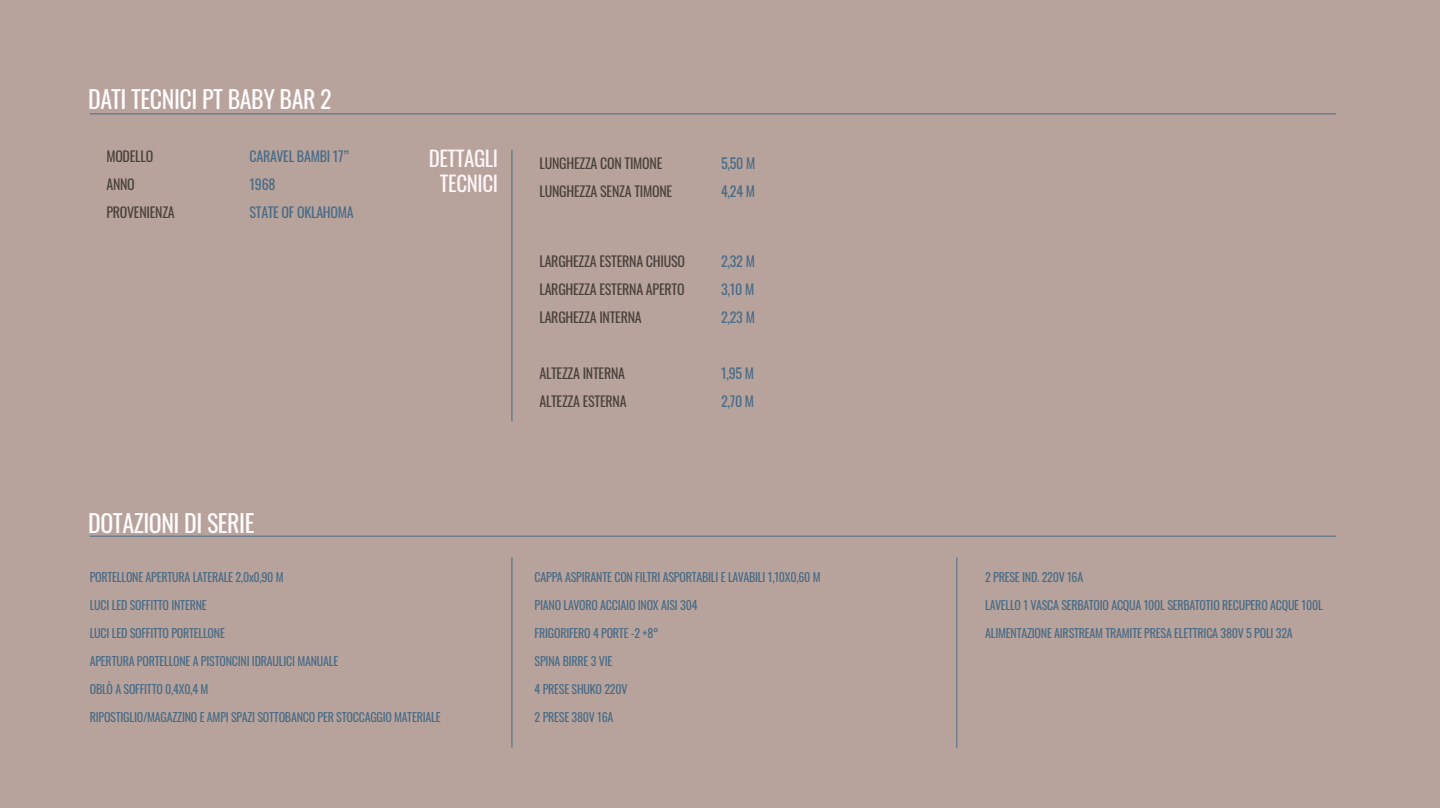
<style>
.page{position:relative;width:1440px;height:808px;background:#fff}
.page>*{position:absolute;margin:0;border:0;box-sizing:border-box;transform-origin:0 0}
.t1{font:24px "Oswald";letter-spacing:-.02em;color:#fffcfd}
.t2{font:21px/25.2px "Oswald";letter-spacing:-.02em;color:#fdf6f8;text-align:center}
.t3{font:14px/28px "Oswald";letter-spacing:-.02em;color:#4a413c}
.t4{font:14px/28px "Oswald";letter-spacing:-.02em;color:#486b86}
.t5{font:12px "Oswald";letter-spacing:-.02em;color:#486b86}
</style>
<div class="page">
<div style="left:0;top:1px;width:1440px;height:806px;background:#b8a39c"></div>
<hr style="left:511px;top:150px;width:1px;height:271px;background:#486b86">
<hr style="left:511px;top:557px;width:1px;height:190px;background:#486b86">
<hr style="left:956px;top:557px;width:1px;height:190px;background:#486b86">
<hr style="left:90px;top:113px;width:1246px;height:1px;background:#486b86">
<hr style="left:90px;top:535px;width:1246px;height:1px;background:#486b86">
<h1 class="t1" style="left:88px;top:80px;width:245px">DATI TECNICI PT BABY BAR 2</h1>
<p class="t3" style="left:106px;top:141px;width:70px">MODELLO<br>ANNO<br>PROVENIENZA</p>
<p class="t4" style="left:250px;top:141px;width:106px">CARAVEL BAMBI 17”<br>1968<br>STATE OF OKLAHOMA</p>
<h2 class="t2" style="left:429px;top:145px;width:71px">DETTAGLI<br>TECNICI</h2>
<p class="t3" style="left:539px;top:148px;width:134px">LUNGHEZZA CON TIMONE<br>LUNGHEZZA SENZA TIMONE</p>
<p class="t3" style="left:539px;top:246px;width:147px;text-align:justify">LARGHEZZA ESTERNA CHIUSO LARGHEZZA ESTERNA APERTO LARGHEZZA INTERNA</p>
<p class="t3" style="left:539px;top:358px;width:89px">ALTEZZA INTERNA<br>ALTEZZA ESTERNA</p>
<p class="t4" style="left:721px;top:148px;width:36px">5,50 M<br>4,24 M</p>
<p class="t4" style="left:721px;top:246px;width:35px;text-align:justify">2,32 M 3,10 M 2,23 M</p>
<p class="t4" style="left:721px;top:358px;width:35px">1,95 M<br>2,70 M</p>
<h1 class="t1" style="left:88px;top:504px;width:168px">DOTAZIONI DI SERIE</h1>
<p class="t5" style="left:90px;top:567px;width:195px">PORTELLONE APERTURA LATERALE 2,0x0,90 M</p>
<p class="t5" style="left:90px;top:595px;width:118px">LUCI LED SOFFITTO INTERNE</p>
<p class="t5" style="left:90px;top:623px;width:137px">LUCI LED SOFFITTO PORTELLONE</p>
<p class="t5" style="left:90px;top:651px;width:250px">APERTURA PORTELLONE A PISTONCINI IDRAULICI MANUALE</p>
<p class="t5" style="left:90px;top:679px;width:120px">OBLÒ A SOFFITTO 0,4X0,4 M</p>
<p class="t5" style="left:90px;top:707px;width:352px">RIPOSTIGLIO/MAGAZZINO E AMPI SPAZI SOTTOBANCO PER STOCCAGGIO MATERIALE</p>
<p class="t5" style="left:535px;top:567px;width:288px">CAPPA ASPIRANTE CON FILTRI ASPORTABILI E LAVABILI 1,10X0,60 M</p>
<p class="t5" style="left:535px;top:595px;width:164px">PIANO LAVORO ACCIAIO INOX AISI 304</p>
<p class="t5" style="left:535px;top:623px;width:125px">FRIGORIFERO 4 PORTE -2 +8°</p>
<p class="t5" style="left:535px;top:651px;width:79px">SPINA BIRRE 3 VIE</p>
<p class="t5" style="left:535px;top:679px;width:94px">4 PRESE SHUKO 220V</p>
<p class="t5" style="left:535px;top:707px;width:80px">2 PRESE 380V 16A</p>
<p class="t5" style="left:985px;top:567px;width:100px">2 PRESE IND. 220V 16A</p>
<p class="t5" style="left:985px;top:595px;width:339px">LAVELLO 1 VASCA SERBATOIO ACQUA 100L SERBATOTIO RECUPERO ACQUE 100L</p>
<p class="t5" style="left:985px;top:623px;width:309px">ALIMENTAZIONE AIRSTREAM TRAMITE PRESA ELETTRICA 380V 5 POLI 32A</p>
</div>
